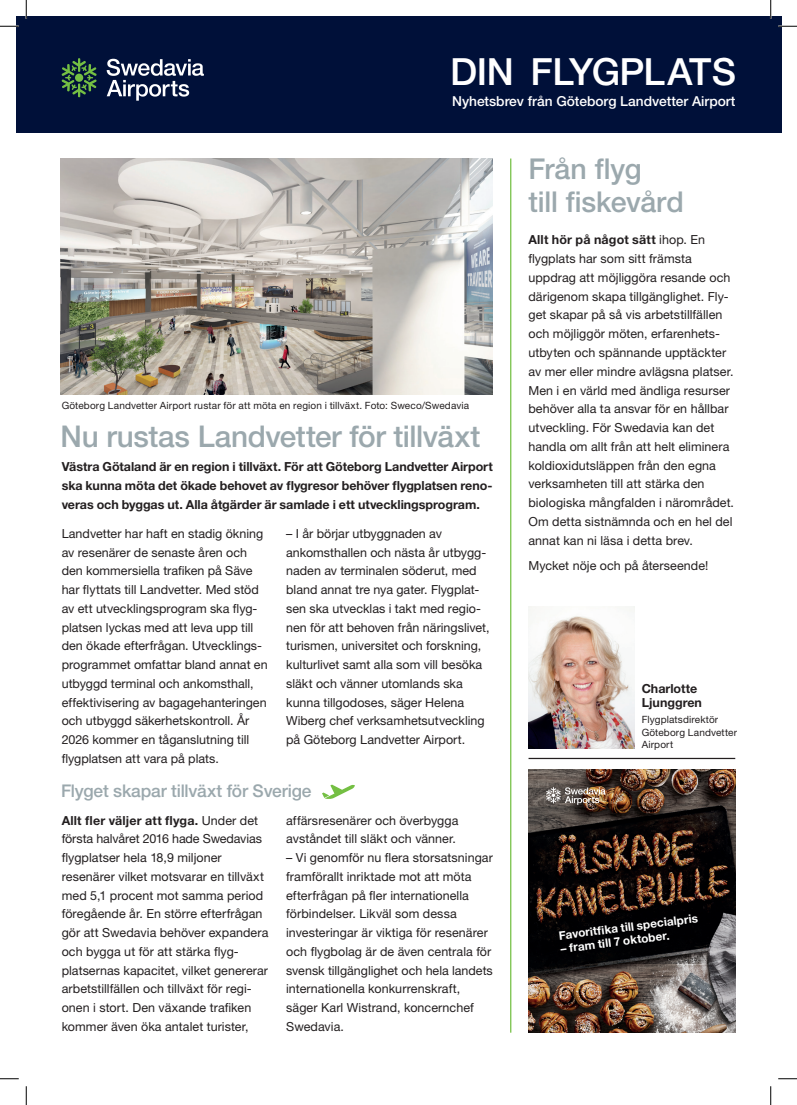
<style>
.page{position:relative;width:797px;height:1105px;background:#fff}
.page>*{position:absolute;margin:0;border:0;box-sizing:border-box;transform-origin:0 0}
.t1{font:500 37.5px "Helvetica Neue LT Std";letter-spacing:-.015em;color:#fff}
.t2{font:500 30px "Helvetica Neue LT Std";letter-spacing:-.015em;color:#9ba8ad}
.t3{font:500 28.75px/32.5px "Helvetica Neue LT Std";letter-spacing:-.01em;color:#9ba8ad}
.t4{font:500 17.5px "Helvetica Neue LT Std";letter-spacing:-.01em;color:#9ba8ad}
.t5{font:500 13.75px "Helvetica Neue LT Std";color:#fff}
.t6{font:12.5px/18.8px "Helvetica Neue LT Std";letter-spacing:.005em;color:#231f20}
.t7{font:700 12.5px/18.8px "Helvetica Neue LT Std";letter-spacing:-.005em;color:#231f20;text-align:justify}
.t8{font:700 11.75px "Helvetica Neue LT Std";color:#fff}
.t9{font:10px/12.5px "Helvetica Neue LT Std";letter-spacing:.015em;color:#231f20}
.s1{font-weight:700}
</style>
<div class="page">
<div style="left:16px;top:16px;width:765px;height:117px;background:#001039"></div>
<svg style="left:107px;top:59px;width:97px;height:42px"></svg>
<svg style="left:62px;top:58px;width:35px;height:39px"></svg>
<hr style="left:510px;top:159px;width:1px;height:874px;background:#74bf43">
<svg style="left:322px;top:784px;width:33px;height:15px"></svg>
<img style="left:528px;top:769px;width:207px;height:264px">
<svg style="left:546px;top:787px;width:59px;height:18px"></svg>
<img style="left:528px;top:606px;width:106px;height:142px">
<hr style="left:528px;top:758px;width:207px;height:1px;background:#231f20">
<img style="left:61px;top:159px;width:431px;height:236px">
<svg style="left:0;top:25px;width:19px;height:2px"></svg>
<svg style="left:778px;top:25px;width:19px;height:2px"></svg>
<svg style="left:0;top:1078px;width:19px;height:1px"></svg>
<svg style="left:778px;top:1078px;width:19px;height:1px"></svg>
<svg style="left:25px;top:0;width:2px;height:19px"></svg>
<svg style="left:25px;top:1086px;width:2px;height:19px"></svg>
<svg style="left:770px;top:0;width:1px;height:19px"></svg>
<svg style="left:770px;top:1086px;width:1px;height:19px"></svg>
<h1 class="t1" style="left:450px;top:49px;width:287px">DIN FLYGPLATS</h1>
<p class="t5" style="left:452px;top:93px;width:284px">Nyhetsbrev från Göteborg Landvetter Airport</p>
<p class="t9" style="left:62px;top:399px;width:409px">Göteborg Landvetter Airport rustar för att möta en region i tillväxt. Foto: Sweco/Swedavia</p>
<h2 class="t2" style="left:61px;top:419px;width:421px">Nu rustas Landvetter för tillväxt</h2>
<p class="t7" style="left:62px;top:457px;width:432px">Västra Götaland är en region i tillväxt. För att Göteborg Landvetter Airport ska kunna möta det ökade behovet av flygresor behöver flygplatsen reno&shy;veras och byggas ut. Alla åtgärder är samlade i ett utvecklingsprogram.</p>
<p class="t6" style="left:62px;top:524px;width:207px">Landvetter har haft en stadig ökning av resenärer de senaste åren och den kommersiella trafiken på Säve har flyttats till Landvetter. Med stöd av ett utvecklingsprogram ska flyg&shy;platsen lyckas med att leva upp till den ökade efterfrågan. Utvecklings&shy;programmet omfattar bland annat en utbyggd terminal och ankomsthall, effektivisering av bagagehanteringen och utbyggd säkerhetskontroll. År 2026 kommer en tåganslutning till flygplatsen att vara på plats.</p>
<p class="t6" style="left:286px;top:524px;width:205px">– I år börjar utbyggnaden av ankomsthallen och nästa år utbygg&shy;naden av terminalen söderut, med bland annat tre nya gater. Flygplat&shy;sen ska utvecklas i takt med regio&shy;nen för att behoven från näringslivet, turismen, universitet och forskning, kulturlivet samt alla som vill besöka släkt och vänner utomlands ska kunna tillgodoses, säger Helena Wiberg chef verksamhetsutveckling på Göteborg Landvetter Airport.</p>
<h3 class="t4" style="left:61px;top:780px;width:252px">Flyget skapar tillväxt för Sverige</h3>
<p class="t6" style="left:62px;top:810px;width:208px"><span class="s1">Allt fler väljer att flyga.</span> Under det första halvåret 2016 hade Swedavias flygplatser hela 18,9 miljoner resenärer vilket motsvarar en tillväxt med 5,1 procent mot samma period föregående år. En större efterfrågan gör att Swedavia behöver expandera och bygga ut för att stärka flyg&shy;platsernas kapacitet, vilket genererar arbetstillfällen och tillväxt för regi&shy;onen i stort. Den växande trafiken kommer även öka antalet turister,</p>
<p class="t6" style="left:286px;top:810px;width:174px">affärsresenärer och överbygga avståndet till släkt och vänner.</p>
<p class="t6" style="left:286px;top:848px;width:208px">– Vi genomför nu flera storsatsningar framförallt inriktade mot att möta efterfrågan på fler internationella förbindelser. Likväl som dessa investeringar är viktiga för resenärer och flygbolag är de även centrala för svensk tillgänglighet och hela landets internationella konkurrenskraft, säger Karl Wistrand, koncernchef Swedavia.</p>
<h3 class="t3" style="left:528px;top:152px;width:157px">Från flyg<br>till fiskevård</h3>
<p class="t6" style="left:528px;top:230px;width:207px"><span class="s1">Allt hör på något sätt</span> ihop. En flygplats har som sitt främsta uppdrag att möjliggöra resande och därigenom skapa tillgänglighet. Fly&shy;get skapar på så vis arbetstillfällen och möjliggör möten, erfarenhets&shy;utbyten och spännande upptäckter av mer eller mindre avlägsna platser.<br>Men i en värld med ändliga resurser behöver alla ta ansvar för en hållbar utveckling. För Swedavia kan det handla om allt från att helt eliminera koldioxidutsläppen från den egna verksamheten till att stärka den biologiska mångfalden i närområdet.<br>Om detta sistnämnda och en hel del annat kan ni läsa i detta brev.</p>
<p class="t6" style="left:528px;top:556px;width:181px">Mycket nöje och på återseende!</p>
<p class="t7" style="left:641px;top:682px;width:62px;line-height:13.8px">Charlotte<br>Ljunggren</p>
<p class="t9" style="left:641px;top:713px;width:97px">Flygplatsdirektör<br>Göteborg Landvetter<br>Airport</p>
<p class="t8" style="left:558px;top:928px;width:141px;rotate:-7deg">Favoritfi ka till specialpris</p>
<p class="t8" style="left:560px;top:941px;width:111px;rotate:-7deg">– fram till 7 oktober.</p>
</div>
